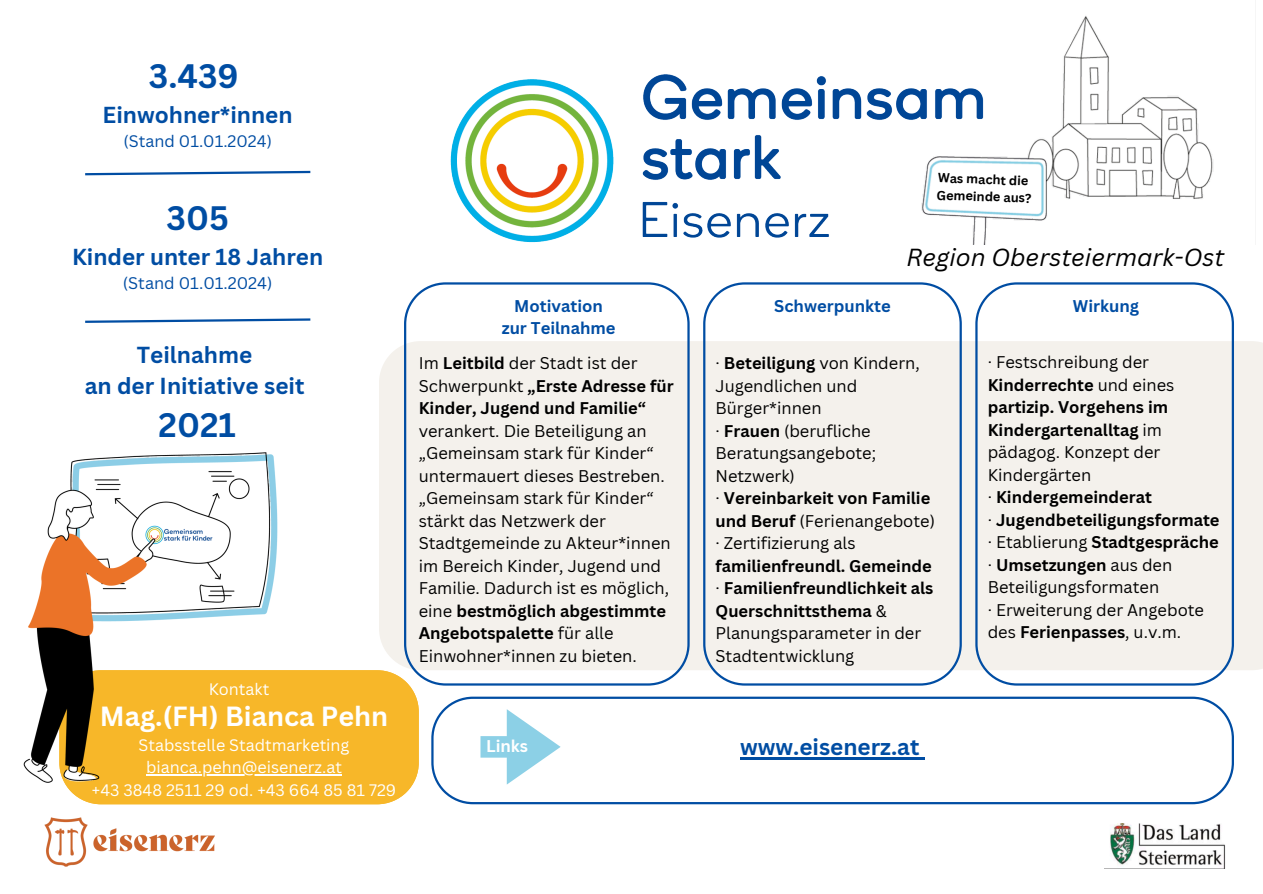
<style>
.page{position:relative;width:1263px;height:894px;background:#fff}
.page>*{position:absolute;margin:0;border:0;box-sizing:border-box;transform-origin:0 0}
.t1{font:700 33px "Canva Sans";color:#004da3}
.t2{font:700 27px "Canva Sans";color:#fff}
.t3{font:italic 24px "Canva Sans";color:#000}
.t4{font:700 22.5px/31.5px "Canva Sans";color:#004da3;text-align:center}
.t5{font:16.5px/22.5px "Canva Sans";color:#000}
.t6{font:700 16.5px/22.5px "Canva Sans";color:#004da3;text-align:center}
.t7{font:700 16.5px "Canva Sans";color:#fff}
.t8{font:16.35px "Canva Sans";color:#004da3}
.t9{font:16.2px/22.5px "Canva Sans";color:#fff;text-align:center}
.t10{font:16.2px "Canva Sans";color:#004da3}
.t11{font:700 12.75px "Canva Sans";color:#000}
.s1{font-weight:700}
</style>
<div class="page">
<div style="left:379px;top:341px;width:884px;height:329px;background:#f4f1ec"></div>
<svg style="left:365px;top:670px;width:53px;height:134px;background:#f7bb37"></svg>
<svg style="left:404px;top:321px;width:286px;height:364px;background:#e0e4e7"></svg>
<svg style="left:703px;top:321px;width:259px;height:364px;background:#efeeec"></svg>
<svg style="left:975px;top:282px;width:259px;height:403px;background:#efeeec"></svg>
<svg style="left:431px;top:696px;width:802px;height:108px"></svg>
<img style="left:23px;top:454px;width:342px;height:351px">
<svg style="left:85px;top:170px;width:226px;height:284px"></svg>
<img style="left:1130px;top:96px;width:83px;height:103px">
<svg style="left:480px;top:709px;width:81px;height:75px"></svg>
<img style="left:1110px;top:823px;width:115px;height:45px">
<img style="left:404px;top:16px;width:726px;height:305px">
<img style="left:44px;top:817px;width:171px;height:50px">
<hr style="left:146px;top:774px;width:52px;height:1px;background:#fff">
<hr style="left:198px;top:774px;width:144px;height:1px;background:#fff">
<hr style="left:740px;top:756px;width:180px;height:3px;background:#004da3">
<svg style="left:920px;top:756px;width:5px;height:3px"></svg>
<h4 class="t1" style="left:149px;top:53px;width:91px">3.439</h4>
<h4 class="t4" style="left:103px;top:98px;width:191px">Einwohner*innen</h4>
<h4 class="t10" style="left:124px;top:129px;width:150px">(Stand 01.01.2024)</h4>
<p class="t1" style="left:167px;top:194px;width:64px">305</p>
<p class="t4" style="left:72px;top:240px;width:253px">Kinder unter 18 Jahren</p>
<p class="t8" style="left:123px;top:272px;width:151px">(Stand 01.01.2024)</p>
<h3 class="t4" style="left:85px;top:338px;width:221px">Teilnahme<br>an der Initiative seit</h3>
<h3 class="t1" style="left:159px;top:401px;width:79px">2021</h3>
<p class="t9" style="left:209px;top:677px;width:62px">Kontakt</p>
<h4 class="t2" style="left:100px;top:697px;width:290px">Mag.(FH) Bianca Pehn</h4>
<h4 class="t9" style="left:139px;top:733px;width:212px">Stabsstelle Stadtmarketing bianca.pehn@eisenerz.at</h4>
<h1 class="t9" style="left:92px;top:778px;width:306px">+43 3848 2511 29 od. +43 664 85 81 729</h1>
<p class="t11" style="left:938px;top:169px;width:92px;rotate:2deg">Was macht die</p>
<p class="t11" style="left:937px;top:186px;width:96px;rotate:2deg">Gemeinde aus?</p>
<h3 class="t3" style="left:906px;top:240px;width:319px">Region Obersteiermark-Ost</h3>
<h1 class="t6" style="left:502px;top:294px;width:115px">Motivation zur Teilnahme</h1>
<h4 class="t6" style="left:774px;top:294px;width:118px">Schwerpunkte</h4>
<p class="t6" style="left:1073px;top:294px;width:68px">Wirkung</p>
<h4 class="t5" style="left:419px;top:351px;width:256px">Im <span class="s1">Leitbild</span> der Stadt ist der<br>Schwerpunkt <span class="s1">„Erste Adresse für<br>Kinder, Jugend und Familie“ </span>verankert. Die Beteiligung an „Gemeinsam stark für Kinder“ untermauert dieses Bestreben. „Gemeinsam stark für Kinder“ stärkt das Netzwerk der<br>Stadtgemeinde zu Akteur*innen im Bereich Kinder, Jugend und<br>Familie. Dadurch ist es möglich, eine <span class="s1">bestmöglich abgestimmte<br>Angebotspalette</span> für alle<br>Einwohner*innen zu bieten.</h4>
<h4 class="t5" style="left:715px;top:351px;width:221px">· <span class="s1">Beteiligung</span> von Kindern,<br>Jugendlichen und<br>Bürger*innen<br>· <span class="s1">Frauen</span> (berufliche<br>Beratungsangebote;<br>Netzwerk)<br>· <span class="s1">Vereinbarkeit von Familie und Beruf</span> (Ferienangebote) · Zertifizierung als <span class="s1">familienfreundl. Gemeinde </span>· <span class="s1">Familienfreundlichkeit als<br>Querschnittsthema</span> &amp;<br>Planungsparameter in der<br>Stadtentwicklung</h4>
<h3 class="t5" style="left:988px;top:350px;width:233px">· Festschreibung der<br><span class="s1">Kinderrechte</span> und eines <span class="s1">partizip. Vorgehens im<br>Kindergartenalltag</span> im pädagog. Konzept der<br>Kindergärten<br>· <span class="s1">Kindergemeinderat<br></span>· <span class="s1">Jugendbeteiligungsformate </span>· Etablierung <span class="s1">Stadtgespräche </span>· <span class="s1">Umsetzungen</span> aus den<br>Beteiligungsformaten<br>· Erweiterung der Angebote des <span class="s1">Ferienpasses</span>, u.v.m.</h3>
<h3 class="t7" style="left:486px;top:734px;width:43px">Links</h3>
<p class="t4" style="left:740px;top:730px;width:181px">www.eisenerz.at</p>
</div>
